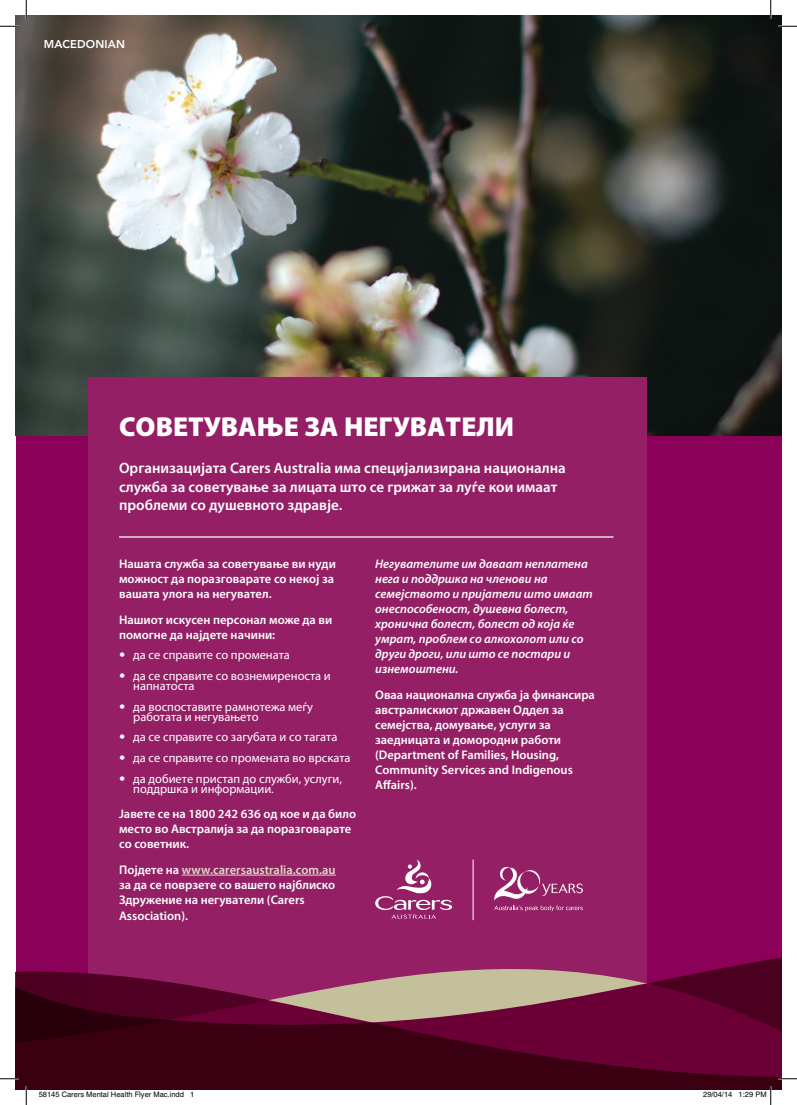
<style>
.page{position:relative;width:797px;height:1105px;background:#fff}
.page>*{position:absolute;margin:0;border:0;box-sizing:border-box;transform-origin:0 0}
.t1{font:900 27.5px "Myriad Pro";color:#fff}
.t2{font:600 15px/18.8px "Myriad Pro";color:#fff}
.t3{font:600 12.5px/15px "Myriad Pro";color:#fff}
.t4{font:12.5px/10px "Myriad Pro";color:#fff}
.t5{font:italic 600 12.5px/15px "Myriad Pro";color:#fff}
.t6{font:800 11.25px "Avenir LT Std";letter-spacing:.01em;color:#fff}
.t7{font:7.5px "Helvetica";color:#000}
.s1{font-family:"Avenir LT Std";font-weight:800}
.s2{color:#dedcc8}
</style>
<div class="page">
<div style="left:16px;top:16px;width:765px;height:1073px;background:#8b0159"></div>
<img style="left:16px;top:16px;width:765px;height:420px">
<div style="left:88px;top:377px;width:558px;height:712px;background:#941f65"></div>
<hr style="left:119px;top:536px;width:494px;height:2px;background:#fff">
<hr style="left:182px;top:875px;width:154px;height:1px;background:#dedcc8">
<svg style="left:16px;top:940px;width:765px;height:149px"></svg>
<svg style="left:375px;top:859px;width:77px;height:60px"></svg>
<hr style="left:473px;top:859px;width:1px;height:61px;background:#fff">
<svg style="left:494px;top:867px;width:89px;height:44px"></svg>
<svg style="left:0;top:25px;width:19px;height:2px"></svg>
<svg style="left:778px;top:25px;width:19px;height:2px"></svg>
<svg style="left:0;top:1078px;width:19px;height:1px"></svg>
<svg style="left:778px;top:1078px;width:19px;height:1px"></svg>
<svg style="left:25px;top:0;width:2px;height:19px"></svg>
<svg style="left:25px;top:1086px;width:2px;height:19px"></svg>
<svg style="left:770px;top:0;width:1px;height:19px"></svg>
<svg style="left:739px;top:1086px;width:32px;height:19px"></svg>
<p class="t6" style="left:44px;top:38px;width:83px">MACEDONIAN</p>
<h1 class="t1" style="left:119px;top:408px;width:396px">СОВЕТУВАЊЕ ЗА НЕГУВАТЕЛИ</h1>
<p class="t2" style="left:119px;top:458px;width:448px">Организацијата Carers Australia има специјализирана национална служба за советување за лицата што се грижат за луѓе кои имаат проблеми со душевното здравје.</p>
<p class="t3" style="left:119px;top:556px;width:218px">Нашата служба за советување ви нуди можност да поразговарате со некој за вашата улога на негувател.</p>
<p class="t3" style="left:119px;top:612px;width:215px">Нашиот искусен персонал може да ви помогне да најдете начини:</p>
<p class="t4" style="left:119px;top:650px;width:172px"><span class="s1">•</span> да се справите со промената</p>
<p class="t4" style="left:133px;top:671px;width:199px;text-indent:-14px"><span class="s1">•</span> да се справите со вознемиреноста и напнатоста</p>
<p class="t4" style="left:133px;top:701px;width:181px;text-indent:-14px"><span class="s1">•</span> да воспоставите рамнотежа меѓу работата и негувањето</p>
<p class="t4" style="left:119px;top:732px;width:220px"><span class="s1">•</span> да се справите со загубата и со тагата</p>
<p class="t4" style="left:119px;top:752px;width:233px"><span class="s1">•</span> да се справите со промената во врската</p>
<p class="t4" style="left:133px;top:773px;width:210px;text-indent:-14px"><span class="s1">•</span> да добиете пристап до служби, услуги, поддршка и информации.</p>
<p class="t3" style="left:119px;top:806px;width:238px">Јавете се на 1800 242 636 од кое и да било место во Австралија за да поразговарате со советник.</p>
<p class="t3" style="left:119px;top:862px;width:218px;text-align:justify">Појдете на <span class="s2">www.carersaustralia.com.au </span>за да се поврзете со вашето најблиско Здружение на негуватели (Carers</p>
<p class="t3" style="left:119px;top:908px;width:70px">Association).</p>
<p class="t5" style="left:375px;top:556px;width:219px">Негувателите им даваат неплатена нега и поддршка на членови на семејството и пријатели што имаат онеспособеност, душевна болест, хронична болест, болест од која ќе умрат, проблем со алкохолот или со други дроги, или што се постари и изнемоштени.</p>
<p class="t3" style="left:375px;top:687px;width:221px">Оваа национална служба ја финансира австралискиот државен Оддел за семејства, домување, услуги за заедницата и домородни работи (Department of Families, Housing,<br>Community Services and Indigenous<br>Affairs).</p>
<p class="t7" style="left:39px;top:1090px;width:157px">58145 Carers Mental Health Flyer Mac.indd 1</p>
<p class="t7" style="left:703px;top:1090px;width:65px">29/04/14 1:29 PM</p>
</div>
